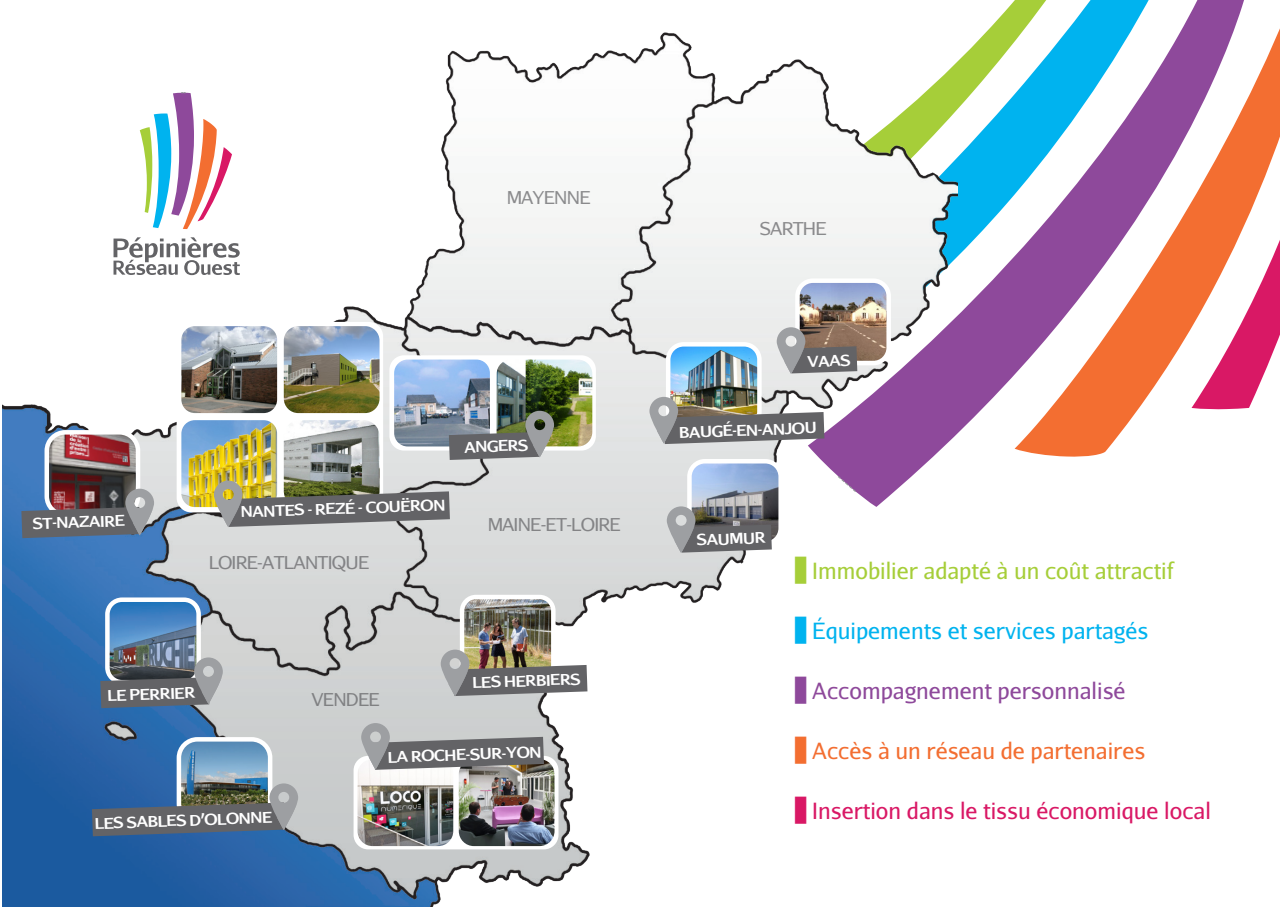
<style>
.page{position:relative;width:1280px;height:910px;background:#fff}
.page>*{position:absolute;margin:0;border:0;box-sizing:border-box;transform-origin:0 0}
.t1{font:22.5px "Aurulent Sans";color:#d91865}
.t2{font:22.5px "Aurulent Sans";color:#a6ce39}
.t3{font:22.5px "Aurulent Sans";color:#00b3ef}
.t4{font:22.5px "Aurulent Sans";color:#f36e31}
.t5{font:22.5px "Aurulent Sans";color:#8e499b}
.t6{font:17.85px "Aurulent Sans";letter-spacing:-.04em;color:#636366;scale:1.05 1}
.t7{font:700 15px "Aurulent Sans";color:#fff;scale:1.05 1}
</style>
<div class="page">
<svg style="left:957px;top:1px;width:57px;height:433px"></svg>
<svg style="left:1014px;top:0;width:230px;height:457px"></svg>
<svg style="left:1191px;top:26px;width:89px;height:383px"></svg>
<img style="left:2px;top:32px;width:955px;height:875px">
<div style="left:177px;top:322px;width:206px;height:190px;background:#fff;border-radius:15px"></div>
<img style="left:181px;top:326px;width:96px;height:87px">
<img style="left:284px;top:326px;width:95px;height:87px">
<img style="left:284px;top:420px;width:95px;height:61px">
<img style="left:107px;top:600px;width:92px;height:57px">
<div style="left:105px;top:597px;width:96px;height:87px;border:4px solid #fff;border-radius:15px"></div>
<img style="left:47px;top:432px;width:91px;height:57px">
<div style="left:45px;top:430px;width:95px;height:87px;border:4px solid #fff;border-radius:19px"></div>
<img style="left:179px;top:739px;width:91px;height:44px">
<div style="left:177px;top:737px;width:95px;height:87px;border:4px solid #fff;border-radius:19px"></div>
<img style="left:668px;top:344px;width:91px;height:53px">
<div style="left:666px;top:342px;width:96px;height:87px;border:4px solid #fff;border-radius:15px"></div>
<svg style="left:354px;top:756px;width:204px;height:93px"></svg>
<img style="left:357px;top:759px;width:96px;height:87px">
<img style="left:459px;top:759px;width:95px;height:87px">
<img style="left:462px;top:597px;width:91px;height:53px">
<div style="left:460px;top:595px;width:96px;height:87px;border:4px solid #fff;border-radius:14px"></div>
<svg style="left:114px;top:237px;width:126px;height:38px"></svg>
<svg style="left:140px;top:92px;width:92px;height:137px"></svg>
<img style="left:689px;top:461px;width:92px;height:83px">
<div style="left:687px;top:459px;width:96px;height:87px;border:4px solid #fff;border-radius:15px"></div>
<img style="left:181px;top:420px;width:96px;height:87px">
<svg style="left:361px;top:723px;width:183px;height:47px;background:#909192"></svg>
<img style="left:441px;top:650px;width:146px;height:46px">
<svg style="left:649px;top:397px;width:175px;height:47px;background:#888782"></svg>
<svg style="left:21px;top:489px;width:133px;height:49px;background:#6c6a76"></svg>
<svg style="left:100px;top:657px;width:123px;height:51px;background:#6e737a"></svg>
<svg style="left:92px;top:783px;width:206px;height:53px;background:#596979"></svg>
<svg style="left:214px;top:481px;width:236px;height:46px;background:#818172"></svg>
<svg style="left:667px;top:506px;width:105px;height:47px;background:#77787a"></svg>
<img style="left:797px;top:281px;width:92px;height:80px">
<div style="left:795px;top:278px;width:96px;height:87px;border:4px solid #fff;border-radius:15px"></div>
<svg style="left:777px;top:327px;width:80px;height:47px;background:#89817e"></svg>
<div style="left:389px;top:355px;width:207px;height:96px;background:#fff;border-radius:15px"></div>
<img style="left:394px;top:360px;width:96px;height:86px">
<img style="left:497px;top:360px;width:95px;height:86px">
<img style="left:449px;top:411px;width:105px;height:49px">
<p class="t6" style="left:506px;top:186px;width:82px">MAYENNE</p>
<p class="t7" style="left:32px;top:512px;width:90px;rotate:-2deg">ST-NAZAIRE</p>
<p class="t7" style="left:240px;top:501px;width:197px;rotate:-2deg">NANTES - REZÉ - COUËRON</p>
<p class="t6" style="left:208px;top:551px;width:155px">LOIRE-ATLANTIQUE</p>
<p class="t7" style="left:464px;top:436px;width:63px;rotate:-2deg">ANGERS</p>
<p class="t6" style="left:487px;top:513px;width:129px">MAINE-ET-LOIRE</p>
<p class="t7" style="left:107px;top:684px;width:85px;rotate:-2deg">LE PERRIER</p>
<p class="t6" style="left:312px;top:688px;width:66px">VENDEE</p>
<p class="t7" style="left:472px;top:671px;width:105px;rotate:-2deg">LES HERBIERS</p>
<p class="t7" style="left:387px;top:746px;width:148px;rotate:-2deg">LA ROCHE-SUR-YON</p>
<p class="t7" style="left:94px;top:812px;width:171px;rotate:-2deg">LES SABLES D’OLONNE</p>
<p class="t6" style="left:759px;top:217px;width:65px">SARTHE</p>
<p class="t7" style="left:807px;top:350px;width:43px;rotate:-2deg">VAAS</p>
<p class="t7" style="left:678px;top:421px;width:133px;rotate:-2deg">BAUGÉ-EN-ANJOU</p>
<p class="t7" style="left:696px;top:529px;width:67px;rotate:-2deg">SAUMUR</p>
<p class="t2" style="left:795px;top:557px;width:381px">␣ Immobilier adapté à un coût attractif</p>
<p class="t3" style="left:795px;top:617px;width:355px">␣ Équipements et services partagés</p>
<p class="t5" style="left:795px;top:677px;width:332px">␣ Accompagnement personnalisé</p>
<p class="t4" style="left:795px;top:737px;width:352px">␣ Accès à un réseau de partenaires</p>
<p class="t1" style="left:795px;top:797px;width:417px">␣ Insertion dans le tissu économique local</p>
</div>
